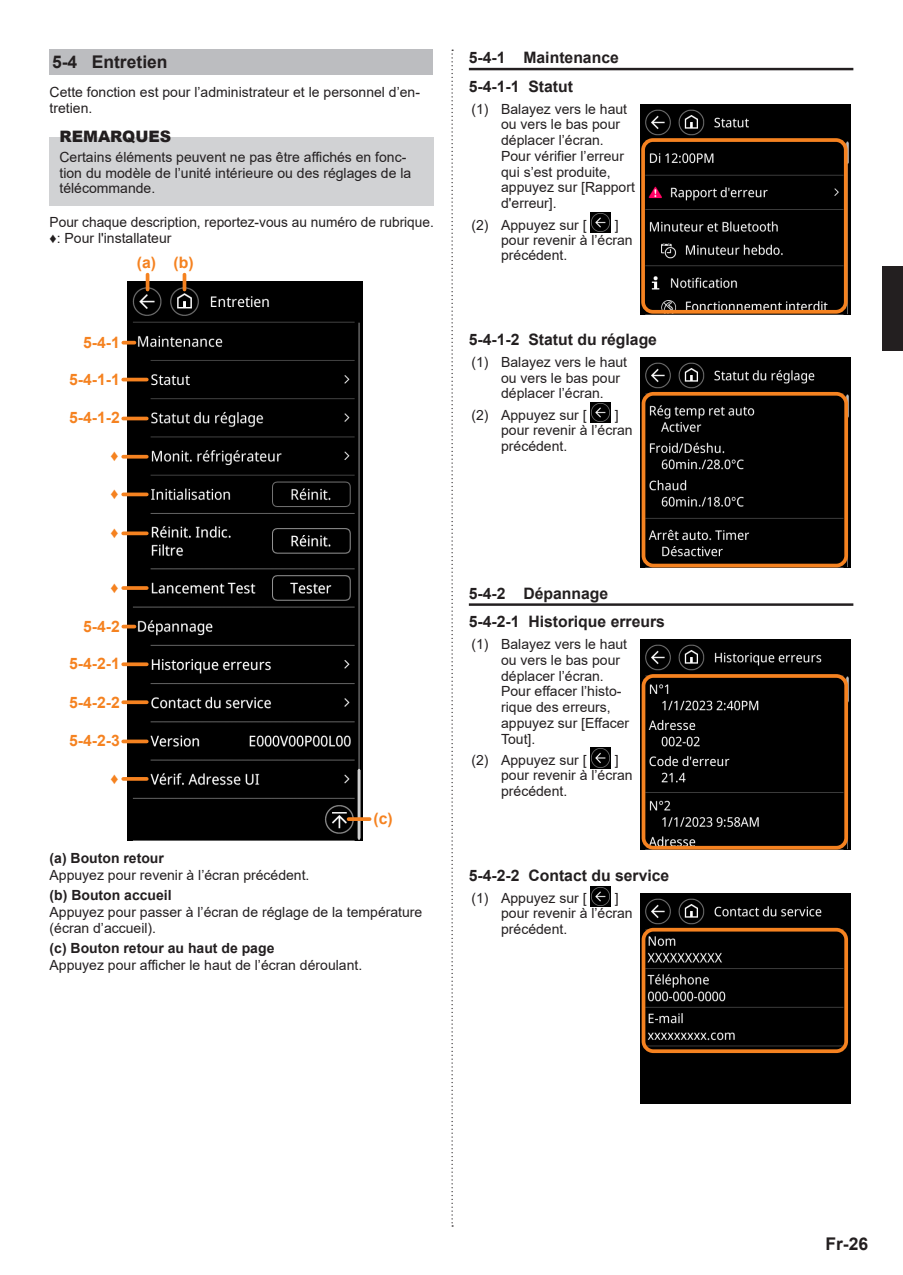
<style>
.page{position:relative;width:903px;height:1275px;background:#fff}
.page>*{position:absolute;margin:0;border:0;box-sizing:border-box;transform-origin:0 0}
.t1{font:700 17.5px "Arial";color:#231f20}
.t2{font:700 15.75px/28.9px "Arial";color:#231f20}
.t3{font:700 15.75px "Arial";color:#f58220}
.t4{font:900 15.75px "Arial";color:#231f20}
.t5{font:14px/15.8px "Arial";color:#231f20}
.t6{font:700 14px "Arial";color:#231f20}
</style>
<div class="page">
<div style="left:882px;top:266px;width:21px;height:84px;background:#231f20"></div>
<svg style="left:451px;top:50px;width:2px;height:1177px"></svg>
<div style="left:50px;top:50px;width:383px;height:25px;background:#bcbdc0"></div>
<div style="left:50px;top:137px;width:384px;height:68px;background:#d1d2d4"></div>
<img style="left:127px;top:281px;width:235px;height:560px">
<hr style="left:146px;top:275px;width:3px;height:15px;background:#f58220">
<hr style="left:183px;top:275px;width:3px;height:15px;background:#f58220">
<svg style="left:349px;top:817px;width:21px;height:4px"></svg>
<svg style="left:123px;top:341px;width:11px;height:3px"></svg>
<svg style="left:123px;top:625px;width:11px;height:3px"></svg>
<hr style="left:123px;top:378px;width:24px;height:3px;background:#f58220">
<svg style="left:123px;top:662px;width:24px;height:4px"></svg>
<svg style="left:123px;top:700px;width:24px;height:4px"></svg>
<hr style="left:123px;top:740px;width:24px;height:3px;background:#f58220">
<hr style="left:123px;top:417px;width:24px;height:3px;background:#f58220">
<svg style="left:123px;top:531px;width:24px;height:4px"></svg>
<svg style="left:123px;top:455px;width:24px;height:4px"></svg>
<hr style="left:123px;top:493px;width:24px;height:3px;background:#f58220">
<svg style="left:123px;top:586px;width:24px;height:4px"></svg>
<svg style="left:123px;top:777px;width:24px;height:4px"></svg>
<hr style="left:469px;top:68px;width:384px;height:2px;background:#231f20">
<hr style="left:469px;top:603px;width:384px;height:3px;background:#231f20">
<img style="left:591px;top:212px;width:20px;height:21px">
<img style="left:640px;top:104px;width:210px;height:210px">
<div style="left:641px;top:138px;width:206px;height:176px;border:4px solid #f58220;border-radius:10px"></div>
<img style="left:591px;top:403px;width:20px;height:20px">
<img style="left:640px;top:358px;width:210px;height:210px">
<div style="left:642px;top:392px;width:206px;height:175px;border:4px solid #f58220;border-radius:10px"></div>
<img style="left:591px;top:748px;width:20px;height:20px">
<img style="left:640px;top:640px;width:210px;height:210px">
<div style="left:642px;top:674px;width:206px;height:176px;border:4px solid #f58220;border-radius:10px"></div>
<img style="left:591px;top:886px;width:20px;height:20px">
<img style="left:640px;top:893px;width:210px;height:210px">
<div style="left:642px;top:928px;width:206px;height:125px;border:4px solid #f58220;border-radius:10px"></div>
<p class="t1" style="left:52px;top:50px;width:117px">5-4 Entretien</p>
<p class="t5" style="left:50px;top:83px;width:372px;line-height:16.8px">Cette fonction est pour l’administrateur et le personnel d’en&shy;tretien.</p>
<p class="t4" style="left:60px;top:124px;width:113px">REMARQUES</p>
<p class="t5" style="left:60px;top:149px;width:353px">Certains éléments peuvent ne pas être affichés en fonc&shy;tion du modèle de l’unité intérieure ou des réglages de la télécommande.</p>
<p class="t5" style="left:50px;top:214px;width:386px">Pour chaque description, reportez-vous au numéro de rubrique. ♦: Pour l'installateur</p>
<p class="t3" style="left:137px;top:251px;width:58px">(a) (b)</p>
<p class="t3" style="left:83px;top:331px;width:38px">5-4-1</p>
<p class="t3" style="left:69px;top:368px;width:52px">5-4-1-1</p>
<p class="t3" style="left:69px;top:407px;width:52px">5-4-1-2</p>
<p class="t3" style="left:110px;top:445px;width:10px">♦</p>
<p class="t3" style="left:110px;top:482px;width:10px">♦</p>
<p class="t3" style="left:110px;top:521px;width:10px">♦</p>
<p class="t3" style="left:110px;top:576px;width:10px">♦</p>
<p class="t3" style="left:83px;top:615px;width:38px">5-4-2</p>
<p class="t3" style="left:69px;top:653px;width:52px">5-4-2-1</p>
<p class="t3" style="left:69px;top:691px;width:52px">5-4-2-2</p>
<p class="t3" style="left:69px;top:730px;width:52px">5-4-2-3</p>
<p class="t3" style="left:110px;top:767px;width:10px">♦</p>
<p class="t3" style="left:373px;top:807px;width:21px">(c)</p>
<p class="t6" style="left:50px;top:848px;width:116px">(a) Bouton retour</p>
<p class="t5" style="left:50px;top:867px;width:261px">Appuyez pour revenir à l’écran précédent.</p>
<p class="t6" style="left:50px;top:885px;width:124px">(b) Bouton accueil</p>
<p class="t5" style="left:50px;top:904px;width:374px">Appuyez pour passer à l’écran de réglage de la température (écran d’accueil).</p>
<p class="t6" style="left:50px;top:939px;width:226px">(c) Bouton retour au haut de page</p>
<p class="t5" style="left:50px;top:957px;width:314px">Appuyez pour afficher le haut de l’écran déroulant.</p>
<p class="t2" style="left:469px;top:43px;width:151px">5-4-1 Maintenance<br>5-4-1-1 Statut</p>
<p class="t5" style="left:501px;top:101px;width:135px;text-indent:-30px">(1) Balayez vers le haut ou vers le bas pour déplacer l’écran.<br>Pour vérifier l’erreur qui s’est produite, appuyez sur [Rapport d'erreur].</p>
<p class="t5" style="left:471px;top:217px;width:117px">(2) Appuyez sur [</p>
<p class="t5" style="left:501px;top:217px;width:133px;line-height:15.2px;text-indent:114px">] pour revenir à l’écran précédent.</p>
<p class="t2" style="left:469px;top:325px;width:190px">5-4-1-2 Statut du réglage</p>
<p class="t5" style="left:501px;top:354px;width:128px;text-indent:-30px">(1) Balayez vers le haut ou vers le bas pour déplacer l’écran.</p>
<p class="t5" style="left:471px;top:407px;width:117px">(2) Appuyez sur [</p>
<p class="t5" style="left:501px;top:407px;width:133px;line-height:15.2px;text-indent:114px">] pour revenir à l’écran précédent.</p>
<p class="t2" style="left:469px;top:579px;width:198px">5-4-2 Dépannage<br>5-4-2-1 Historique erreurs</p>
<p class="t5" style="left:501px;top:636px;width:130px;text-indent:-30px">(1) Balayez vers le haut ou vers le bas pour déplacer l’écran.<br>Pour effacer l’histo&shy;rique des erreurs, appuyez sur [Effacer<br>Tout].</p>
<p class="t5" style="left:471px;top:752px;width:117px">(2) Appuyez sur [</p>
<p class="t5" style="left:501px;top:753px;width:133px;line-height:15.2px;text-indent:114px">] pour revenir à l’écran précédent.</p>
<p class="t2" style="left:469px;top:861px;width:202px">5-4-2-2 Contact du service</p>
<p class="t5" style="left:471px;top:890px;width:117px">(1) Appuyez sur [</p>
<p class="t5" style="left:501px;top:891px;width:133px;line-height:15.2px;text-indent:114px">] pour revenir à l’écran précédent.</p>
<p class="t1" style="left:825px;top:1231px;width:44px">Fr-26</p>
</div>
